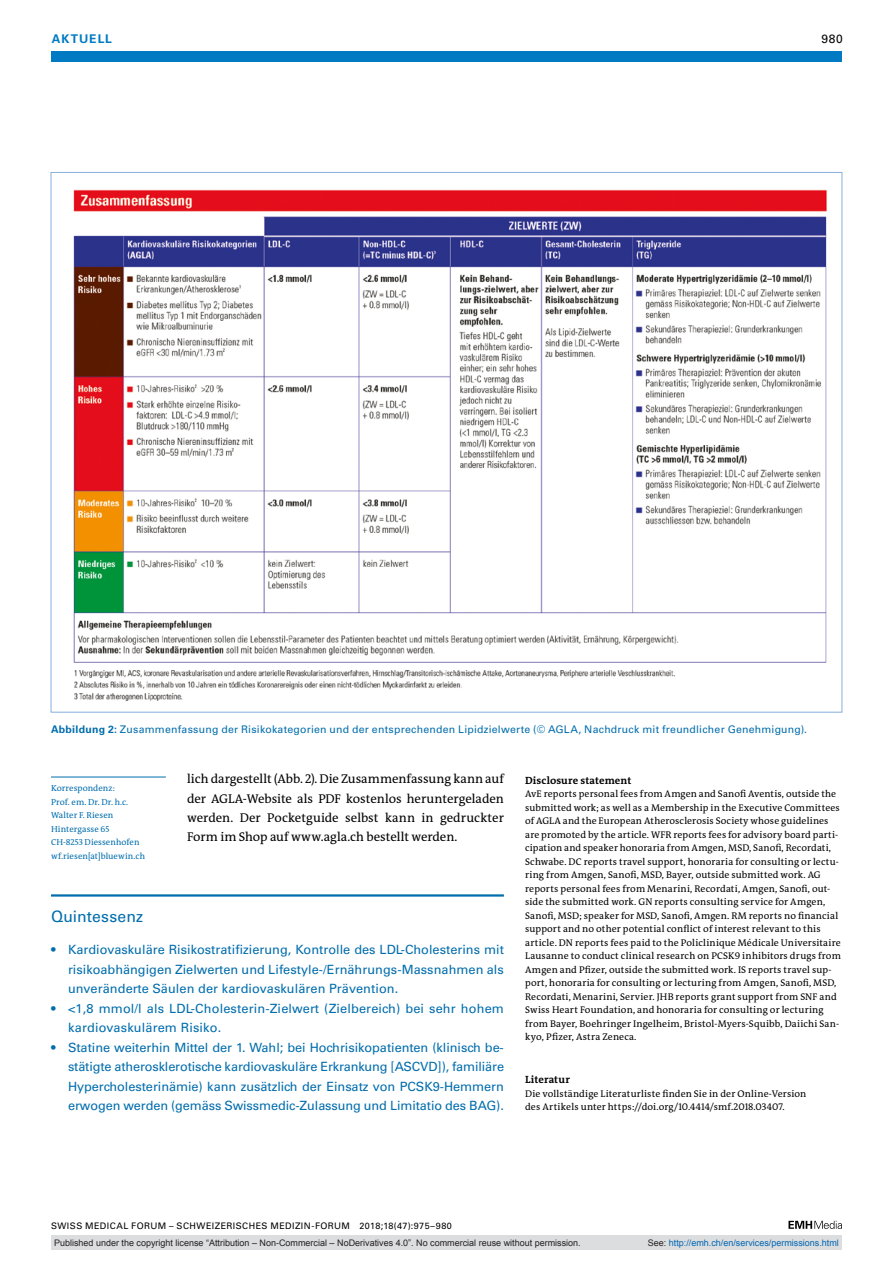
<style>
.page{position:relative;width:893px;height:1263px;background:#fff}
.page>*{position:absolute;margin:0;border:0;box-sizing:border-box;transform-origin:0 0}
.t1{font:15.75px "Univers LT Std";letter-spacing:.005em;color:#006dad}
.t2{font:12.75px/19.5px "Univers LT Std";letter-spacing:.005em;color:#006dad;text-align:justify}
.t3{font:12.75px/19.2px "The Antiqua B W5 Plain";color:#000;text-align:justify}
.t4{font:700 12px "Univers LT Std";color:#007ac2}
.t5{font:12px "Univers LT Std";color:#000}
.t6{font:10.5px "Univers LT Std";letter-spacing:.025em;color:#006dad}
.t7{font:700 10.5px "The Antiqua B W7";letter-spacing:.015em;color:#000}
.t8{font:9.75px/13.5px "The Antiqua B W5 Plain";letter-spacing:.01em;color:#000}
.t9{font:9px "Arial";color:#231f20}
.t10{font:9px "Univers LT Std";letter-spacing:.05em;color:#000}
.t11{font:9px "Arial";color:#0166b3}
.t12{font:8.7px/13.5px "The Antiqua B W5 Plain";letter-spacing:.005em;color:#006dad}
.s1{font-weight:700}
.s2{color:#231f20}
</style>
<div class="page">
<div style="left:51px;top:51px;width:791px;height:11px;background:#007ac2"></div>
<svg style="left:788px;top:1221px;width:54px;height:8px"></svg>
<hr style="left:51px;top:777px;width:115px;height:1px;background:#006dad">
<img style="left:73px;top:189px;width:754px;height:512px">
<hr style="left:51px;top:894px;width:453px;height:2px;background:#006dad">
<div style="left:51px;top:1235px;width:791px;height:15px;background:#dcdddf"></div>
<p class="t4" style="left:52px;top:31px;width:19px">Aktuell</p>
<p class="t5" style="left:821px;top:31px;width:23px">980</p>
<p class="t6" style="left:51px;top:723px;width:758px"><span class="s1">Abbildung 2:</span> Zusammenfassung der Risikokategorien und der entsprechenden Lipidzielwerte (© AGLA, Nachdruck mit freundlicher Genehmigung).</p>
<h2 class="t3" style="left:187px;top:770px;width:318px">lich dargestellt (Abb. 2). Die Zusammenfassung kann auf der AGLA-Website als PDF kostenlos heruntergeladen werden. Der Pocketguide selbst kann in gedruckter Form im Shop auf www.agla.ch bestellt werden.</h2>
<p class="t7" style="left:525px;top:773px;width:108px">Disclosure statement</p>
<p class="t12" style="left:51px;top:781px;width:96px">Korrespondenz:<br>Prof. em. Dr. Dr. h.c.<br>Walter F. Riesen<br>Hintergasse 65<br>CH-8253 Diessenhofen wf.riesen[at]bluewin.ch</p>
<p class="t8" style="left:525px;top:787px;width:317px">AvE reports personal fees from Amgen and Sanofi Aventis, outside the submitted work; as well as a Membership in the Executive Committees of AGLA and the European Atherosclerosis Society whose guidelines are promoted by the article. WFR reports fees for advisory board parti&shy;cipation and speaker honoraria from Amgen, MSD, Sanofi, Recordati, Schwabe. DC reports travel support, honoraria for consulting or lectu&shy;ring from Amgen, Sanofi, MSD, Bayer, outside submitted work. AG reports personal fees from Menarini, Recordati, Amgen, Sanofi, out&shy;side the submitted work. GN reports consulting service for Amgen, Sanofi, MSD; speaker for MSD, Sanofi, Amgen. RM reports no financial support and no other potential conflict of interest relevant to this article. DN reports fees paid to the Policlinique Médicale Universitaire Lausanne to conduct clinical research on PCSK9 inhibitors drugs from Amgen and Pfizer, outside the submitted work. IS reports travel sup&shy;port, honoraria for consulting or lecturing from Amgen, Sanofi, MSD, Recordati, Menarini, Servier. JHB reports grant support from SNF and Swiss Heart Foundation, and honoraria for consulting or lecturing from Bayer, Boehringer Ingelheim, Bristol-Myers-Squibb, Daiichi San&shy;kyo, Pfizer, Astra Zeneca.</p>
<p class="t7" style="left:525px;top:1073px;width:46px">Literatur</p>
<p class="t8" style="left:525px;top:1087px;width:283px">Die vollständige Literaturliste finden Sie in der Online-Version des Artikels unter https://doi.org/10.4414/smf.2018.03407.</p>
<h1 class="t1" style="left:51px;top:907px;width:94px">Quintessenz</h1>
<h2 class="t2" style="left:68px;top:940px;width:437px;text-indent:-17px">• Kardiovaskuläre Risikostratifizierung, Kontrolle des LDL-Cholesterins mit risikoabhängigen Zielwerten und Lifestyle-/Ernährungs-Massnahmen als unveränderte Säulen der kardiovaskulären Prävention.</h2>
<h2 class="t2" style="left:68px;top:999px;width:437px;text-indent:-17px">• &lt;1,8 mmol/l als LDL-Cholesterin-Zielwert (Zielbereich) bei sehr hohem kardiovaskulärem Risiko.</h2>
<p class="t2" style="left:68px;top:1038px;width:438px;text-indent:-17px">• Statine weiterhin Mittel der 1. Wahl; bei Hochrisikopatienten (klinisch be&shy;stätigte atherosklerotische kardiovaskuläre Erkrankung [ASCVD]), familiäre Hypercholesterinämie) kann zusätzlich der Einsatz von PCSK9-Hemmern erwogen werden (gemäss Swissmedic-Zulassung und Limitatio des BAG).</p>
<p class="t10" style="left:51px;top:1220px;width:402px">SWISS MEDICAL FORUM – SCHWEIZERISCHES MEDIZIN-FORUM 2018;18(47):975–980</p>
<p class="t9" style="left:54px;top:1237px;width:528px">Published under the copyright license “Attribution – Non-Commercial – NoDerivatives 4.0”. No commercial reuse without permission.</p>
<p class="t11" style="left:648px;top:1237px;width:193px"><span class="s2">See:</span> http://emh.ch/en/services/permissions.html</p>
</div>
